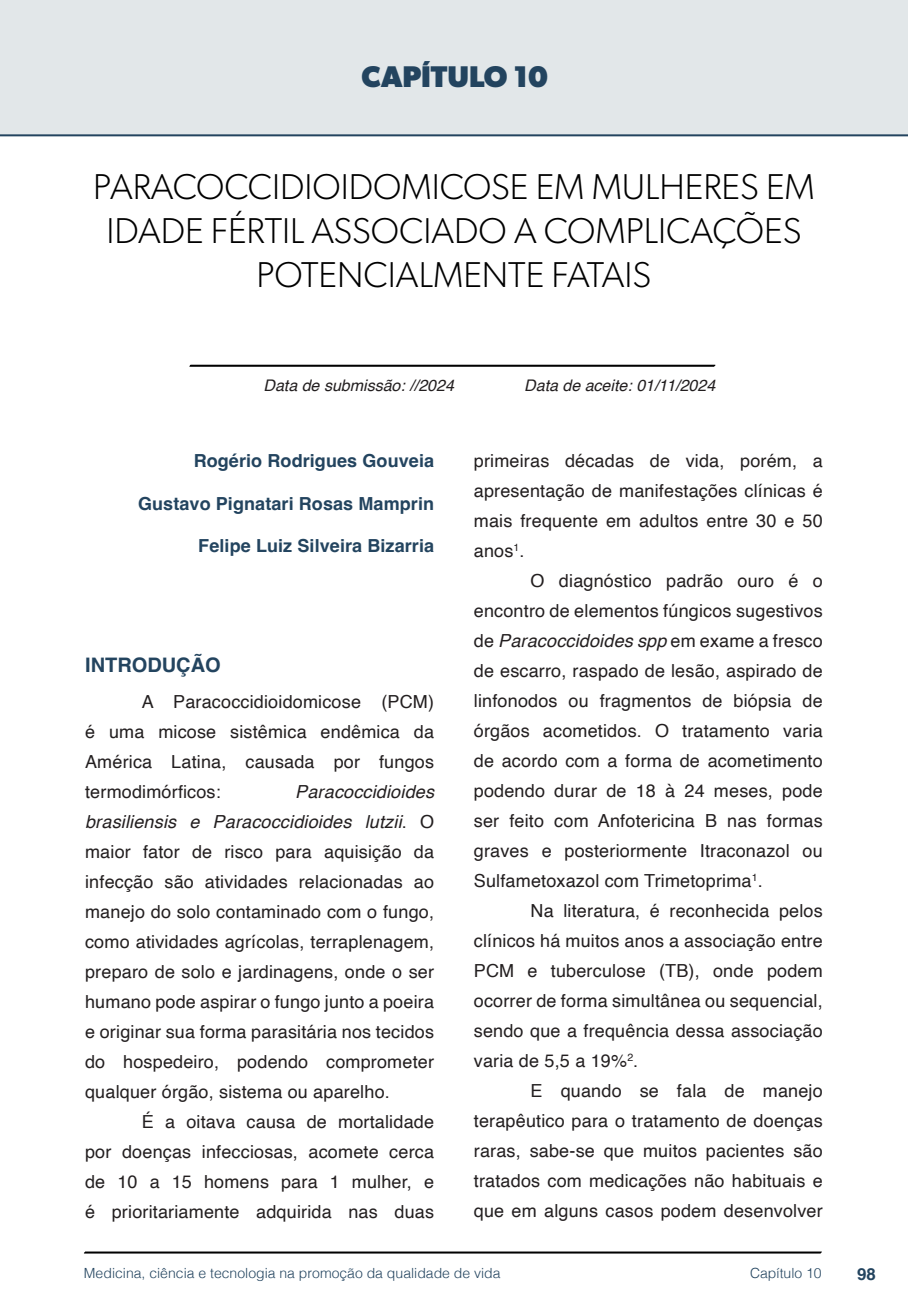
<style>
.page{position:relative;width:908px;height:1304px;background:#fff}
.page>*{position:absolute;margin:0;border:0;box-sizing:border-box;transform-origin:0 0}
.nome_artigos{font:300 36px/44px "Gibson";color:#000;text-align:center}
.capítulos{font:700 30px "Gibson";color:#23445f}
.TITULOS{font:700 20px "Helvetica";color:#23445f}
.txt{font:18px/30px "Helvetica";letter-spacing:.01em;color:#231f20;text-align:justify}
.nome_autores{font:700 18px "Helvetica";letter-spacing:.005em;color:#23445f}
.t1{font:700 16.8px "Helvetica";color:#23445f}
.data{font:italic 16px "Helvetica";color:#231f20}
.t2{font:300 14px "Helvetica";color:#23445f}
.s1{font-style:italic}
</style>
<div class="page">
<svg style="left:84px;top:1251px;width:737px;height:3px;background:#515151"></svg>
<div style="left:0;top:0;width:907px;height:136px;background:#e2e7e9"></div>
<div style="left:44px;top:72px;width:68px;height:61px;background:#e2e7e9"></div>
<svg style="left:189px;top:364px;width:526px;height:3px;background:#4f4f4f"></svg>
<p class="capítulos" style="left:361px;top:58px;width:188px">CAPÍTULO 10</p>
<p class="nome_artigos" style="left:93px;top:164px;width:723px">PARACOCCIDIOIDOMICOSE EM MULHERES EM<br>IDADE FÉRTIL ASSOCIADO A COMPLICAÇÕES<br>POTENCIALMENTE FATAIS</p>
<p class="data" style="left:263px;top:373px;width:192px">Data de submissão: //2024</p>
<p class="data" style="left:524px;top:373px;width:192px">Data de aceite: 01/11/2024</p>
<p class="nome_autores" style="left:194px;top:450px;width:242px">Rogério Rodrigues Gouveia</p>
<p class="nome_autores" style="left:138px;top:492px;width:297px">Gustavo Pignatari Rosas Mamprin</p>
<p class="nome_autores" style="left:198px;top:535px;width:237px">Felipe Luiz Silveira Bizarria</p>
<p class="TITULOS" style="left:85px;top:653px;width:137px">INTRODUÇÃO</p>
<p class="txt" style="left:85px;top:687px;width:350px;text-indent:57px">A Paracoccidioidomicose (PCM) é uma micose sistêmica endêmica da América Latina, causada por fungos termodimórficos:</p>
<p class="txt" style="left:85px;top:777px;width:350px;text-indent:210px"><span class="s1">Paracoccidioides brasiliensis e Paracoccidioides lutzii</span>. O maior fator de risco para aquisição da infecção são atividades relacionadas ao manejo do solo contaminado com o fungo, como atividades agrícolas, terraplenagem, preparo de solo e jardinagens, onde o ser humano pode aspirar o fungo junto a poeira e originar sua forma parasitária nos tecidos do hospedeiro, podendo comprometer qualquer órgão, sistema ou aparelho.</p>
<p class="txt" style="left:85px;top:1107px;width:350px;text-indent:57px">É a oitava causa de mortalidade por doenças infecciosas, acomete cerca de 10 a 15 homens para 1 mulher, e é prioritariamente adquirida nas duas</p>
<p class="txt" style="left:473px;top:446px;width:350px">primeiras décadas de vida, porém, a apresentação de manifestações clínicas é mais frequente em adultos entre 30 e 50 anos<sup>1</sup>.</p>
<p class="txt" style="left:473px;top:566px;width:350px;text-indent:57px">O diagnóstico padrão ouro é o encontro de elementos fúngicos sugestivos de <span class="s1">Paracoccidoides spp</span> em exame a fresco de escarro, raspado de lesão, aspirado de linfonodos ou fragmentos de biópsia de órgãos acometidos. O tratamento varia de acordo com a forma de acometimento podendo durar de 18 à 24 meses, pode ser feito com Anfotericina B nas formas graves e posteriormente Itraconazol ou Sulfametoxazol com Trimetoprima<sup>1</sup>.</p>
<p class="txt" style="left:473px;top:896px;width:350px;text-indent:57px">Na literatura, é reconhecida pelos clínicos há muitos anos a associação entre PCM e tuberculose (TB), onde podem ocorrer de forma simultânea ou sequencial, sendo que a frequência dessa associação varia de 5,5 a 19%<sup>2</sup>.</p>
<p class="txt" style="left:473px;top:1076px;width:350px;text-indent:57px">E quando se fala de manejo terapêutico para o tratamento de doenças raras, sabe-se que muitos pacientes são tratados com medicações não habituais e que em alguns casos podem desenvolver</p>
<p class="t2" style="left:84px;top:1261px;width:418px">Medicina, ciência e tecnologia na promoção da qualidade de vida</p>
<p class="t2" style="left:749px;top:1261px;width:73px">Capítulo 10</p>
<p class="t1" style="left:856px;top:1264px;width:20px">98</p>
</div>
